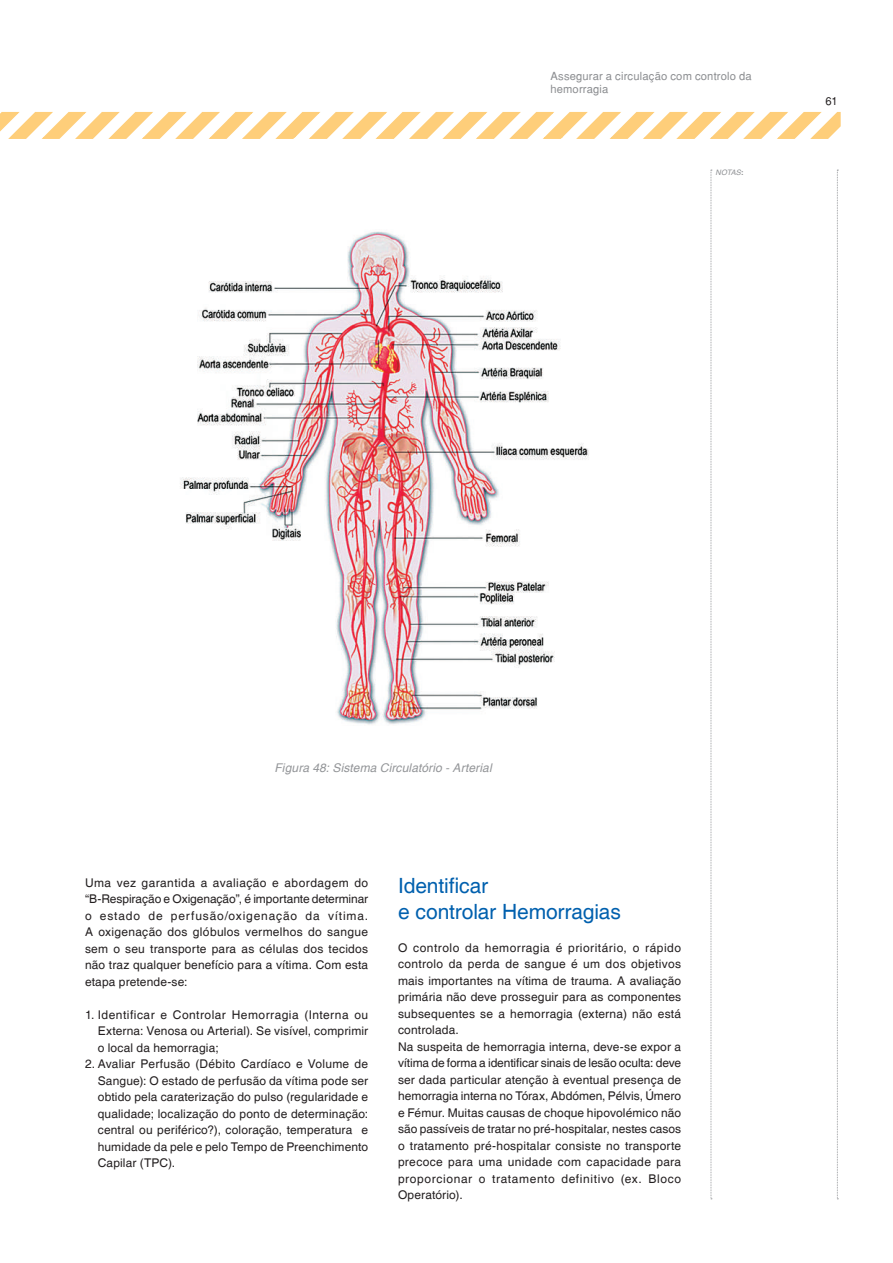
<style>
.page{position:relative;width:893px;height:1263px;background:#fff}
.page>*{position:absolute;margin:0;border:0;box-sizing:border-box;transform-origin:0 0}
.t1{font:21px/25.2px "Helvetica";letter-spacing:-.005em;color:#0160ae}
.t2{font:12px/16.5px "Helvetica";letter-spacing:.015em;color:#231f20;text-align:justify}
.t3{font:italic 12px "Helvetica";letter-spacing:.01em;color:#939598}
.t4{font:11.1px/13.4px "Helvetica";letter-spacing:.015em;color:#8d8f92}
.t5{font:11.1px "Helvetica";color:#231f20}
.t6{font:italic 7.5px "Helvetica";letter-spacing:-.01em;color:#8d8f92}
.s1{font-weight:700;font-style:normal}
</style>
<div class="page">
<svg style="left:711px;top:170px;width:1px;height:1029px"></svg>
<svg style="left:837px;top:170px;width:1px;height:1029px"></svg>
<svg style="left:0;top:112px;width:841px;height:27px"></svg>
<img style="left:180px;top:231px;width:409px;height:494px">
<p class="t4" style="left:550px;top:69px;width:203px">Assegurar a circulação com controlo da hemorragia</p>
<p class="t6" style="left:715px;top:168px;width:30px">notas<span class="s1">:</span></p>
<p class="t5" style="left:825px;top:94px;width:14px">61</p>
<p class="t3" style="left:275px;top:761px;width:219px">Figura 48: Sistema Circulatório - Arterial</p>
<p class="t2" style="left:85px;top:875px;width:285px">Uma vez garantida a avaliação e abordagem do “B-Respiração e Oxigenação”, é importante determinar o estado de perfusão/oxigenação da vítima.<br>A oxigenação dos glóbulos vermelhos do sangue sem o seu transporte para as células dos tecidos não traz qualquer benefício para a vítima. Com esta etapa pretende-se:</p>
<p class="t2" style="left:98px;top:1007px;width:272px;text-indent:-13px">1. Identificar e Controlar Hemorragia (Interna ou Externa: Venosa ou Arterial). Se visível, comprimir o local da hemorragia;</p>
<p class="t2" style="left:98px;top:1056px;width:272px;text-indent:-13px">2. Avaliar Perfusão (Débito Cardíaco e Volume de Sangue): O estado de perfusão da vítima pode ser obtido pela caraterização do pulso (regularidade e qualidade; localização do ponto de determinação: central ou periférico?), coloração, temperatura e humidade da pele e pelo Tempo de Preenchimento Capilar (TPC).</p>
<h1 class="t1" style="left:398px;top:874px;width:224px">Identificar<br>e controlar Hemorragias</h1>
<p class="t2" style="left:398px;top:939px;width:285px;text-align:left">O controlo da hemorragia é prioritário, o rápido controlo da perda de sangue é um dos objetivos mais importantes na vítima de trauma. A avaliação primária não deve prosseguir para as componentes subsequentes se a hemorragia (externa) não está controlada.<br>Na suspeita de hemorragia interna, deve-se expor a vítima de forma a identificar sinais de lesão oculta: deve ser dada particular atenção à eventual presença de hemorragia interna no Tórax, Abdómen, Pélvis, Úmero e Fémur. Muitas causas de choque hipovolémico não são passíveis de tratar no pré-hospitalar, nestes casos o tratamento pré-hospitalar consiste no transporte precoce para uma unidade com capacidade para proporcionar o tratamento definitivo (ex. Bloco Operatório).</p>
</div>
